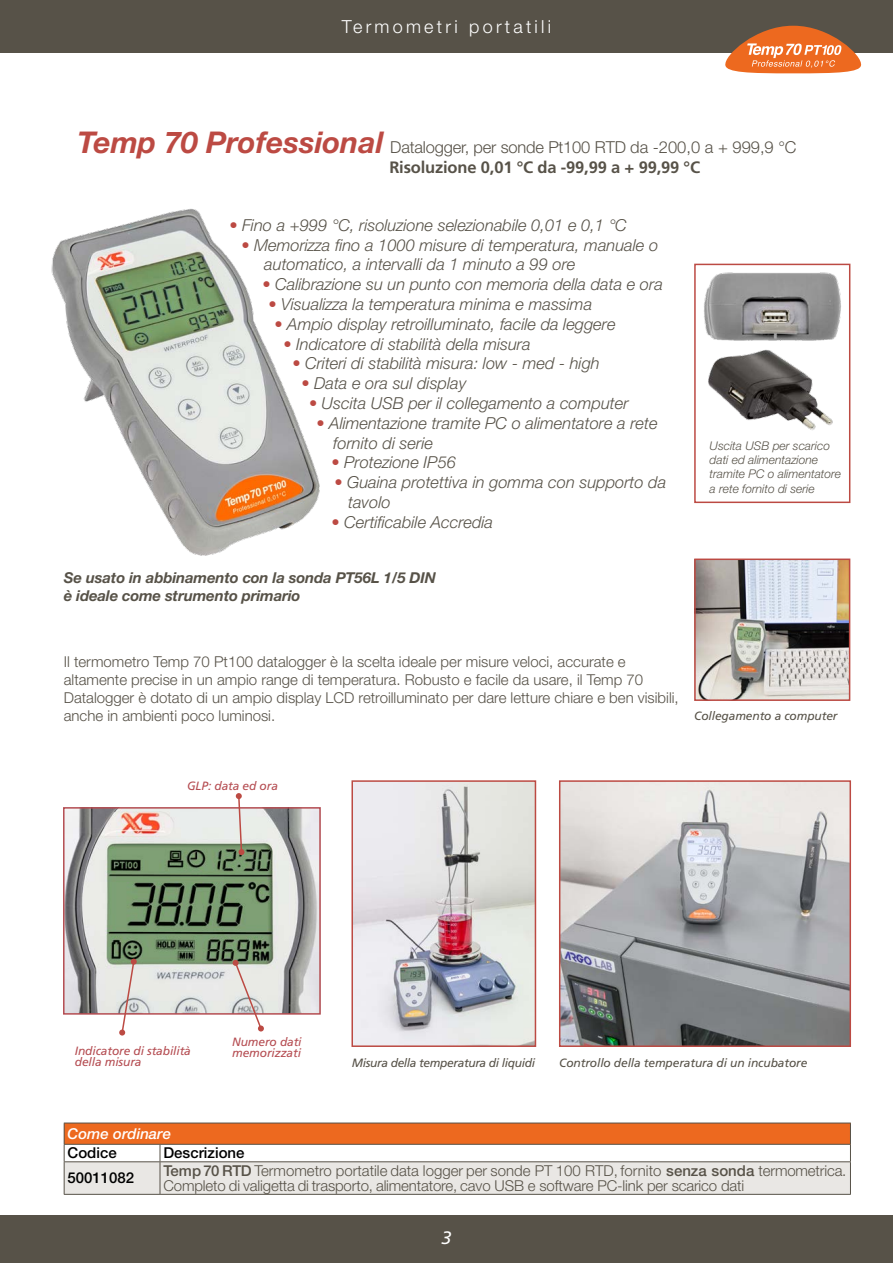
<style>
.page{position:relative;width:893px;height:1263px;background:#fff}
.page>*{position:absolute;margin:0;border:0;box-sizing:border-box;transform-origin:0 0}
.t1{font:300 18px "Helvetica Neue LT Std";letter-spacing:.18em;color:#fff}
.t2{font:italic 18px "Frutiger LT Std";color:#fff}
.t3{font:italic 300 16.5px/19.8px "Helvetica Neue LT Std";color:#575248}
.t4{font:300 16.5px "Helvetica Neue LT Std";letter-spacing:-.01em;color:#575248}
.t5{font:700 16.5px "Frutiger LT Std";letter-spacing:-.01em;color:#575248}
.t6{font:300 15px/18px "Helvetica Neue LT Std";color:#575248}
.t7{font:italic 700 15px/18px "Helvetica Neue LT Std";letter-spacing:-.01em;color:#575248}
.t8{font:500 15px "Helvetica Neue LT Std";color:#000}
.t9{font:italic 500 15px "Helvetica Neue LT Std";color:#fff}
.t10{font:italic 300 12px/14.4px "Helvetica Neue LT Std";color:#575248}
.t11{font:italic 12px/11.4px "Frutiger LT Std";letter-spacing:-.01em;color:#b54d52}
.t12{font:italic 12px "Frutiger LT Std";letter-spacing:-.01em;color:#575248}
.t13{font:italic 12px "Frutiger LT Std";letter-spacing:-.03em;color:#575248}
.s1{font-weight:700;font-style:italic;font-size:30px;color:#bc4a43}
.s2{color:#bc4a43}
.s3{font-weight:500}
</style>
<div class="page">
<div style="left:0;top:0;width:893px;height:53px;background:#575248"></div>
<div style="left:0;top:1215px;width:893px;height:48px;background:#575248"></div>
<div style="left:694px;top:264px;width:156px;height:239px;background:#fff;border:2px solid #bc4a43"></div>
<img style="left:51px;top:208px;width:269px;height:347px">
<img style="left:354px;top:783px;width:179px;height:261px">
<div style="left:351px;top:780px;width:185px;height:267px;border:2px solid #bc4a43"></div>
<svg style="left:64px;top:1123px;width:787px;height:71px"></svg>
<hr style="left:64px;top:1161px;width:96px;height:1px;background:#575248">
<hr style="left:64px;top:1162px;width:1px;height:32px;background:#575248">
<hr style="left:160px;top:1161px;width:691px;height:1px;background:#575248">
<hr style="left:160px;top:1162px;width:1px;height:32px;background:#575248">
<hr style="left:850px;top:1162px;width:1px;height:32px;background:#575248">
<hr style="left:64px;top:1194px;width:96px;height:1px;background:#575248">
<hr style="left:160px;top:1194px;width:691px;height:1px;background:#575248">
<img style="left:708px;top:349px;width:125px;height:81px">
<img style="left:704px;top:272px;width:137px;height:69px">
<img style="left:697px;top:561px;width:150px;height:137px">
<div style="left:694px;top:558px;width:156px;height:143px;border:2px solid #bc4a43"></div>
<img style="left:562px;top:783px;width:286px;height:261px">
<div style="left:559px;top:780px;width:292px;height:267px;border:2px solid #bc4a43"></div>
<img style="left:66px;top:810px;width:252px;height:202px">
<div style="left:63px;top:807px;width:258px;height:208px;border:2px solid #b54d52"></div>
<svg style="left:119px;top:959px;width:18px;height:76px"></svg>
<svg style="left:233px;top:960px;width:31px;height:71px"></svg>
<svg style="left:236px;top:793px;width:8px;height:62px"></svg>
<svg style="left:725px;top:26px;width:137px;height:47px"></svg>
<p class="t1" style="left:342px;top:16px;width:211px">Termometri portatili</p>
<p class="t4" style="left:77px;top:137px;width:721px"><span class="s1">Temp 70 Professional</span> Datalogger, per sonde Pt100 RTD da -200,0 a + 999,9 °C</p>
<p class="t5" style="left:389px;top:158px;width:312px">Risoluzione 0,01 °C da -99,99 a + 99,99 °C</p>
<p class="t3" style="left:230px;top:215px;width:399px"><span class="s2">•</span> Fino a +999 °C, risoluzione selezionabile 0,01 e 0,1 °C</p>
<p class="t3" style="left:264px;top:235px;width:395px;text-indent:-23px"><span class="s2">•</span> Memorizza fino a 1000 misure di temperatura, manuale o automatico, a intervalli da 1 minuto a 99 ore</p>
<p class="t3" style="left:263px;top:274px;width:402px"><span class="s2">•</span> Calibrazione su un punto con memoria della data e ora</p>
<p class="t3" style="left:269px;top:294px;width:325px"><span class="s2">•</span> Visualizza la temperatura minima e massima</p>
<p class="t3" style="left:275px;top:314px;width:342px"><span class="s2">•</span> Ampio display retroilluminato, facile da leggere</p>
<p class="t3" style="left:284px;top:334px;width:249px"><span class="s2">•</span> Indicatore di stabilità della misura</p>
<p class="t3" style="left:293px;top:353px;width:309px"><span class="s2">•</span> Criteri di stabilità misura: low - med - high</p>
<p class="t3" style="left:302px;top:373px;width:166px"><span class="s2">•</span> Data e ora sul display</p>
<p class="t3" style="left:309px;top:393px;width:321px"><span class="s2">•</span> Uscita USB per il collegamento a computer</p>
<p class="t3" style="left:333px;top:413px;width:326px;text-indent:-17px"><span class="s2">•</span> Alimentazione tramite PC o alimentatore a rete fornito di serie</p>
<p class="t3" style="left:332px;top:452px;width:126px"><span class="s2">•</span> Protezione IP56</p>
<p class="t3" style="left:348px;top:472px;width:320px;text-indent:-13px"><span class="s2">•</span> Guaina protettiva in gomma con supporto da tavolo</p>
<p class="t3" style="left:332px;top:512px;width:163px"><span class="s2">•</span> Certificabile Accredia</p>
<p class="t7" style="left:64px;top:569px;width:374px">Se usato in abbinamento con la sonda PT56L 1/5 DIN è ideale come strumento primario</p>
<p class="t10" style="left:710px;top:438px;width:133px">Uscita USB per scarico dati ed alimentazione tramite PC o alimentatore a rete fornito di serie</p>
<p class="t6" style="left:64px;top:652px;width:616px">Il termometro Temp 70 Pt100 datalogger è la scelta ideale per misure veloci, accurate e altamente precise in un ampio range di temperatura. Robusto e facile da usare, il Temp 70<br>Datalogger è dotato di un ampio display LCD retroilluminato per dare letture chiare e ben visibili, anche in ambienti poco luminosi.</p>
<p class="t12" style="left:694px;top:709px;width:145px">Collegamento a computer</p>
<p class="t11" style="left:187px;top:780px;width:92px">GLP: data ed ora</p>
<p class="t11" style="left:75px;top:1045px;width:118px">Indicatore di stabilità della misura</p>
<p class="t11" style="left:232px;top:1036px;width:71px">Numero dati memorizzati</p>
<p class="t13" style="left:352px;top:1055px;width:185px">Misura della temperatura di liquidi</p>
<p class="t12" style="left:559px;top:1055px;width:250px">Controllo della temperatura di un incubatore</p>
<p class="t9" style="left:68px;top:1125px;width:105px">Come ordinare</p>
<p class="t8" style="left:68px;top:1144px;width:51px">Codice</p>
<p class="t8" style="left:163px;top:1144px;width:83px">Descrizione</p>
<p class="t8" style="left:68px;top:1169px;width:68px">50011082</p>
<p class="t6" style="left:163px;top:1163px;width:685px;line-height:15px"><span class="s3">Temp 70 RTD</span> Termometro portatile data logger per sonde PT 100 RTD, fornito <span class="s3">senza sonda</span> termometrica.<br>Completo di valigetta di trasporto, alimentatore, cavo USB e software PC-link per scarico dati</p>
<p class="t2" style="left:441px;top:1227px;width:12px">3</p>
</div>
